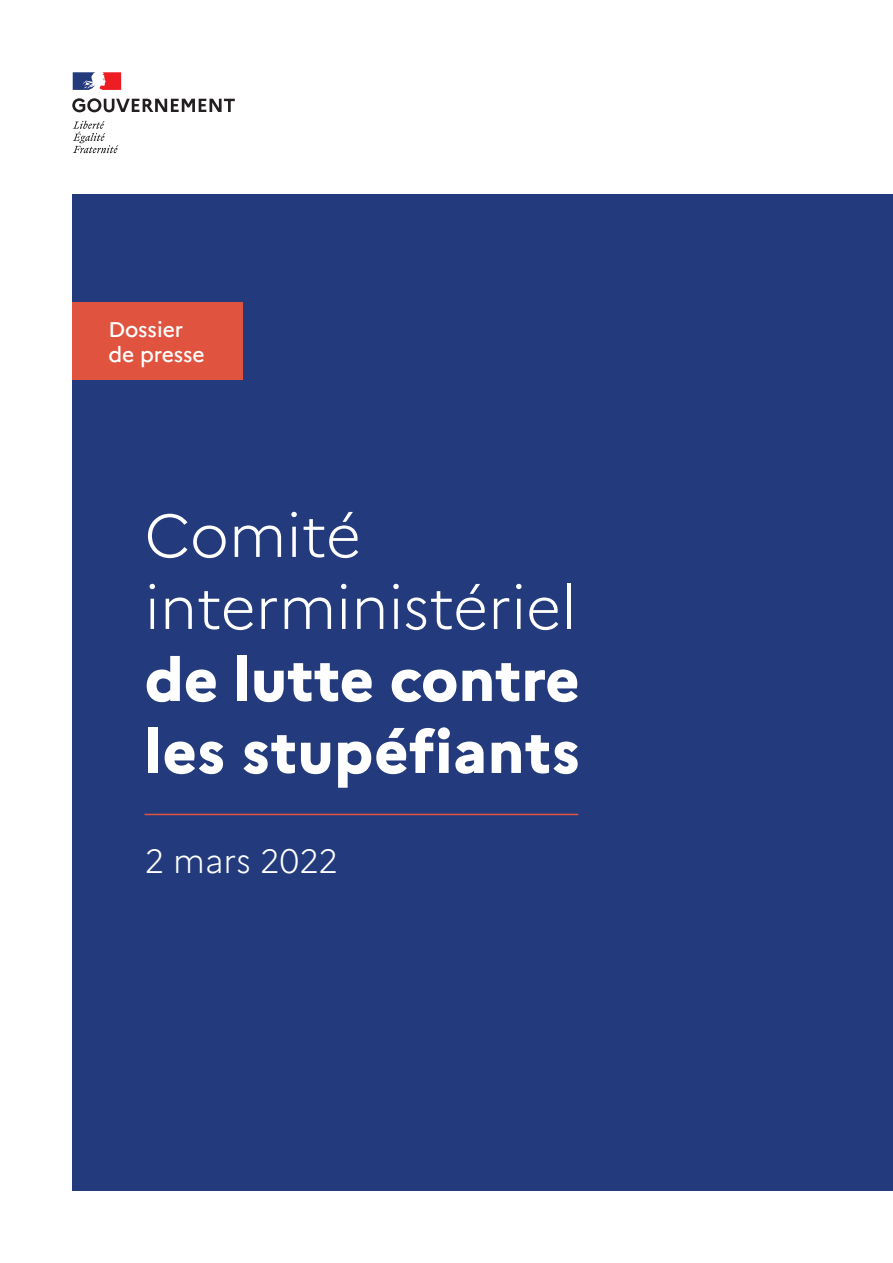
<style>
.page{position:relative;width:893px;height:1263px;background:#fff}
.page>*{position:absolute;margin:0;border:0;box-sizing:border-box;transform-origin:0 0}
.t1{font:800 60px/72px "Marianne";letter-spacing:.01em;color:#fff}
.t2{font:300 60px/72px "Marianne";letter-spacing:-.005em;color:#fff}
.t3{font:300 33px "Marianne";color:#fff}
.t4{font:500 21px/25.2px "Marianne";color:#fff}
</style>
<div class="page">
<div style="left:72px;top:194px;width:821px;height:997px;background:#233b7d"></div>
<div style="left:72px;top:303px;width:170px;height:77px;background:#e0543f"></div>
<svg style="left:72px;top:98px;width:163px;height:14px"></svg>
<svg style="left:73px;top:121px;width:45px;height:32px"></svg>
<svg style="left:73px;top:72px;width:48px;height:18px"></svg>
<hr style="left:145px;top:814px;width:433px;height:1px;background:#e0543f">
<p class="t4" style="left:108px;top:315px;width:98px">Dossier de presse</p>
<p class="t2" style="left:145px;top:495px;width:433px">Comité interministériel</p>
<p class="t1" style="left:145px;top:639px;width:437px">de lutte contre les stupéfiants</p>
<p class="t3" style="left:145px;top:836px;width:195px">2 mars 2022</p>
</div>
